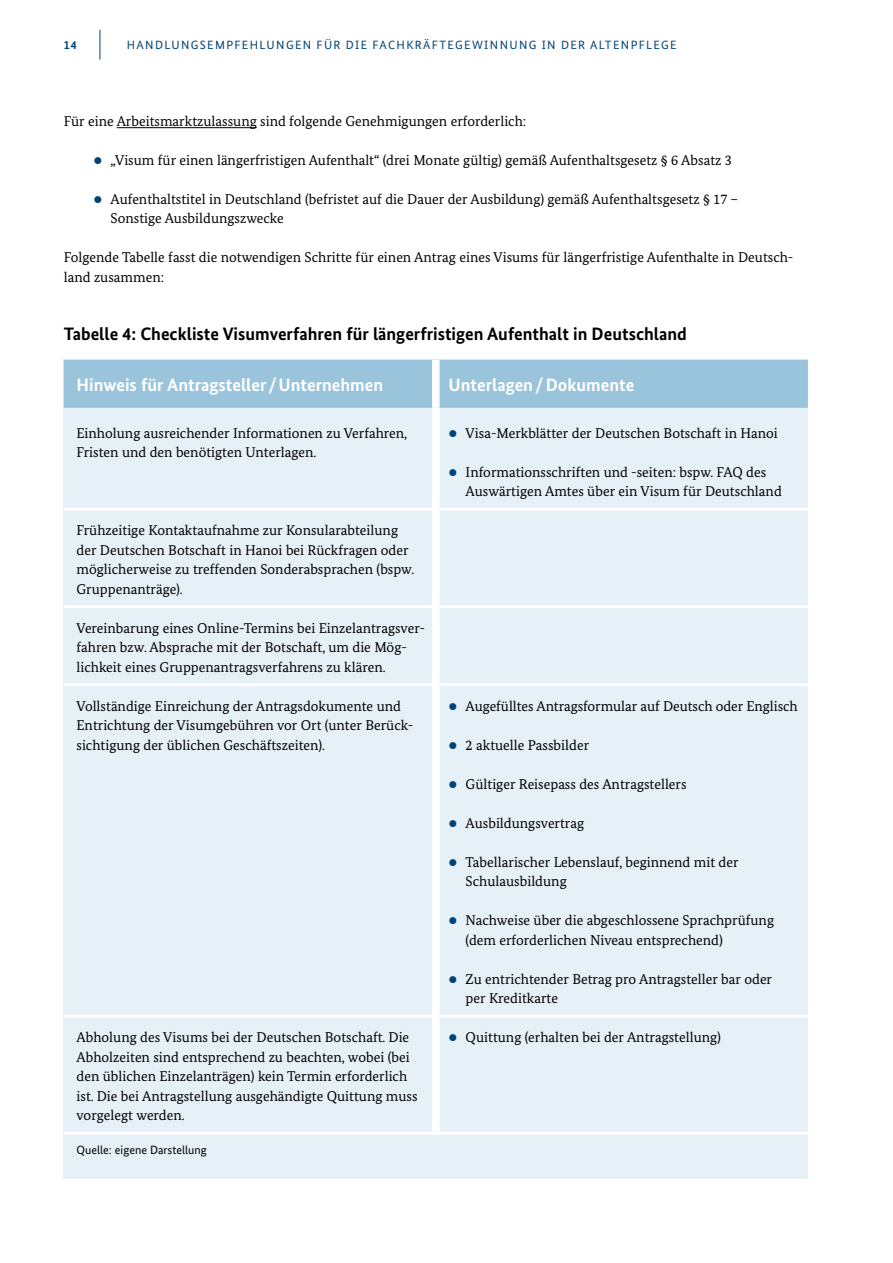
<style>
.page{position:relative;width:893px;height:1263px;background:#fff}
.page>*{position:absolute;margin:0;border:0;box-sizing:border-box;transform-origin:0 0}
.t1{font:700 18px "Bundes Sans";color:#000}
.t2{font:700 18px "Bundes Sans";color:#fff}
.t3{font:14.25px/19.5px "Bundes Serif";color:#000}
.t4{font:12px "Bundes Sans";letter-spacing:.11em;color:#004377}
.t5{font:12px "Bundes Sans";color:#000}
.t6{font:700 12px "Bundes Sans";color:#004377}
.s1{color:#004377}
</style>
<div class="page">
<hr style="left:100px;top:30px;width:1px;height:30px;background:#004377">
<div style="left:64px;top:360px;width:744px;height:819px;background:#e5f0f7"></div>
<hr style="left:117px;top:127px;width:140px;height:1px;background:#000">
<div style="left:64px;top:360px;width:744px;height:48px;background:#99c4db"></div>
<hr style="left:64px;top:508px;width:368px;height:3px;background:#fff">
<hr style="left:440px;top:508px;width:368px;height:3px;background:#fff">
<hr style="left:64px;top:605px;width:368px;height:3px;background:#fff">
<hr style="left:440px;top:605px;width:368px;height:3px;background:#fff">
<hr style="left:64px;top:683px;width:368px;height:3px;background:#fff">
<hr style="left:440px;top:683px;width:368px;height:3px;background:#fff">
<hr style="left:64px;top:1015px;width:368px;height:3px;background:#fff">
<hr style="left:440px;top:1015px;width:368px;height:3px;background:#fff">
<hr style="left:64px;top:1132px;width:372px;height:3px;background:#fff">
<hr style="left:436px;top:1132px;width:372px;height:3px;background:#fff">
<div style="left:432px;top:408px;width:8px;height:101px;background:#fff"></div>
<div style="left:432px;top:509px;width:8px;height:98px;background:#fff"></div>
<div style="left:432px;top:607px;width:8px;height:78px;background:#fff"></div>
<div style="left:432px;top:1016px;width:8px;height:116px;background:#fff"></div>
<div style="left:432px;top:685px;width:8px;height:331px;background:#fff"></div>
<div style="left:432px;top:360px;width:8px;height:48px;background:#fff"></div>
<p class="t6" style="left:64px;top:37px;width:15px">14</p>
<p class="t4" style="left:127px;top:37px;width:551px">HANDLUNGSEMPFEHLUNGEN FÜR DIE FACHKRÄFTEGEWINNUNG IN DER ALTENPFLEGE</p>
<p class="t3" style="left:64px;top:111px;width:464px">Für eine Arbeitsmarktzulassung sind folgende Genehmigungen erforderlich:</p>
<p class="t3" style="left:94px;top:150px;width:640px"><span class="s1">•</span> „Visum für einen längerfristigen Aufenthalt“ (drei Monate gültig) gemäß Aufenthaltsgesetz § 6 Absatz 3</p>
<p class="t3" style="left:111px;top:189px;width:629px;text-indent:-17px"><span class="s1">•</span> Aufenthaltstitel in Deutschland (befristet auf die Dauer der Ausbildung) gemäß Aufenthaltsgesetz § 17 –<br>Sonstige Ausbildungszwecke</p>
<p class="t3" style="left:64px;top:248px;width:731px">Folgende Tabelle fasst die notwendigen Schritte für einen Antrag eines Visums für längerfristige Aufenthalte in Deutsch&shy;land zusammen:</p>
<h4 class="t1" style="left:64px;top:323px;width:625px">Tabelle 4: Checkliste Visumverfahren für längerfristigen Aufenthalt in Deutschland</h4>
<p class="t2" style="left:77px;top:374px;width:308px">Hinweis für Antragsteller/Unternehmen</p>
<p class="t2" style="left:449px;top:374px;width:187px">Unterlagen/Dokumente</p>
<p class="t3" style="left:77px;top:423px;width:332px">Einholung ausreichender Informationen zu Verfahren,<br>Fristen und den benötigten Unterlagen.</p>
<p class="t3" style="left:449px;top:423px;width:331px"><span class="s1">•</span> Visa-Merkblätter der Deutschen Botschaft in Hanoi</p>
<p class="t3" style="left:466px;top:462px;width:318px;text-indent:-17px"><span class="s1">•</span> Informationsschriften und -seiten: bspw. FAQ des<br>Auswärtigen Amtes über ein Visum für Deutschland</p>
<p class="t3" style="left:77px;top:521px;width:339px">Frühzeitige Kontaktaufnahme zur Konsularabteilung der Deutschen Botschaft in Hanoi bei Rückfragen oder möglicherweise zu treffenden Sonderabsprachen (bspw.<br>Gruppenanträge).</p>
<p class="t3" style="left:77px;top:618px;width:350px">Vereinbarung eines Online-Termins bei Einzelantragsver&shy;fahren bzw. Absprache mit der Botschaft, um die Mög&shy;lichkeit eines Gruppenantragsverfahrens zu klären.</p>
<p class="t3" style="left:77px;top:696px;width:338px">Vollständige Einreichung der Antragsdokumente und<br>Entrichtung der Visumgebühren vor Ort (unter Berück&shy;sichtigung der üblichen Geschäftszeiten).</p>
<p class="t3" style="left:449px;top:696px;width:351px"><span class="s1">•</span> Augefülltes Antragsformular auf Deutsch oder Englisch</p>
<p class="t3" style="left:449px;top:735px;width:142px"><span class="s1">•</span> 2 aktuelle Passbilder</p>
<p class="t3" style="left:449px;top:774px;width:240px"><span class="s1">•</span> Gültiger Reisepass des Antragstellers</p>
<p class="t3" style="left:449px;top:813px;width:137px"><span class="s1">•</span> Ausbildungsvertrag</p>
<p class="t3" style="left:466px;top:852px;width:275px;text-indent:-17px"><span class="s1">•</span> Tabellarischer Lebenslauf, beginnend mit der<br>Schulausbildung</p>
<p class="t3" style="left:466px;top:911px;width:310px;text-indent:-17px"><span class="s1">•</span> Nachweise über die abgeschlossene Sprachprüfung (dem erforderlichen Niveau entsprechend)</p>
<p class="t3" style="left:466px;top:969px;width:308px;text-indent:-17px"><span class="s1">•</span> Zu entrichtender Betrag pro Antragsteller bar oder per Kreditkarte</p>
<p class="t3" style="left:77px;top:1028px;width:342px">Abholung des Visums bei der Deutschen Botschaft. Die Abholzeiten sind entsprechend zu beachten, wobei (bei den üblichen Einzelanträgen) kein Termin erforderlich ist. Die bei Antragstellung ausgehändigte Quittung muss vorgelegt werden.</p>
<p class="t3" style="left:449px;top:1028px;width:274px"><span class="s1">•</span> Quittung (erhalten bei der Antragstellung)</p>
<p class="t5" style="left:77px;top:1142px;width:132px">Quelle: eigene Darstellung</p>
</div>
